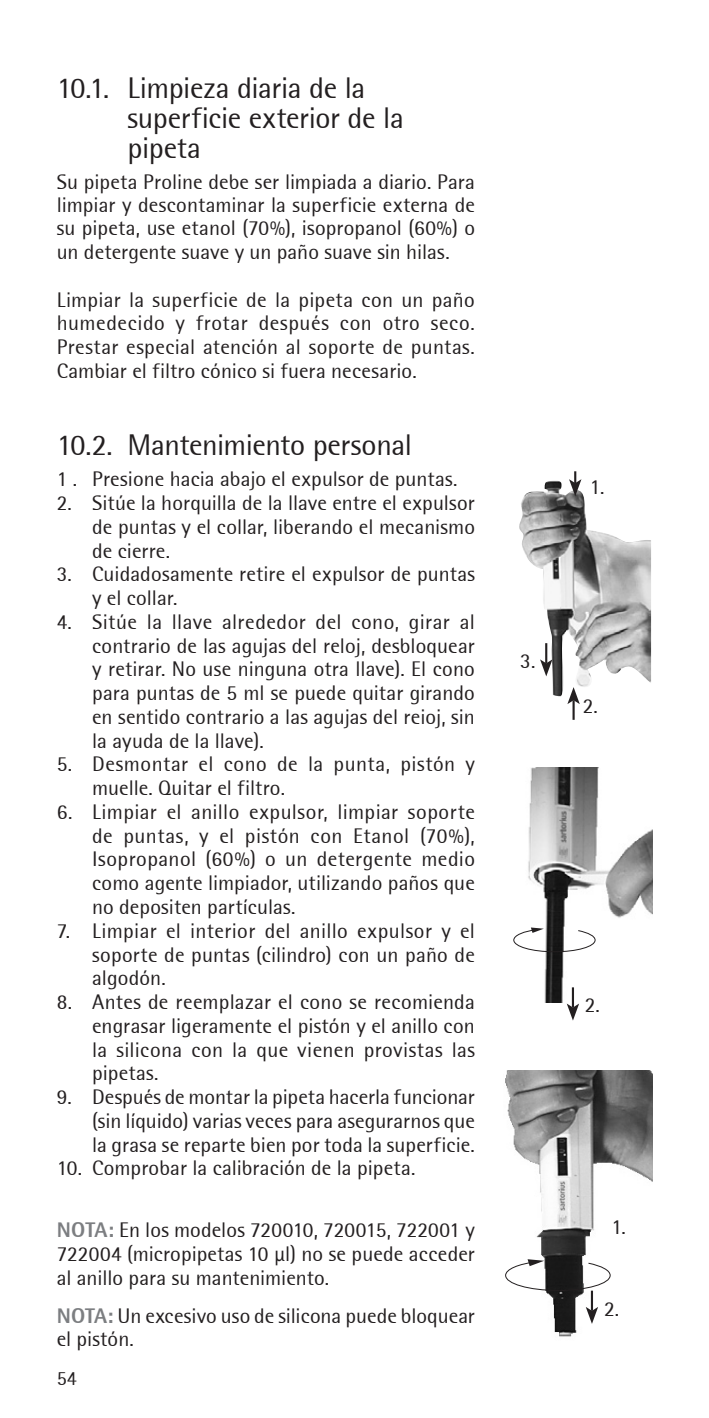
<style>
.page{position:relative;width:709px;height:1418px;background:#fff}
.page>*{position:absolute;margin:0;border:0;box-sizing:border-box;transform-origin:0 0}
.Väliotsikko{font:30px/30px "Sarto Rot San Reg";letter-spacing:-.015em;color:#231f20}
.Leipäteksti{font:21.25px/23.8px "Sarto Rot San Reg";letter-spacing:.005em;color:#231f20;text-align:justify}
.t1{font:20px "Sarto Rot San Reg";color:#231f20}
.s1{font-family:"Sarto Rot San Ext Bol";color:#7c7e81}
</style>
<div class="page">
<img style="left:519px;top:480px;width:132px;height:216px">
<svg style="left:569px;top:471px;width:12px;height:25px"></svg>
<hr style="left:545px;top:643px;width:2px;height:20px;background:#231f20">
<svg style="left:540px;top:659px;width:12px;height:17px"></svg>
<svg style="left:567px;top:687px;width:13px;height:32px"></svg>
<img style="left:528px;top:767px;width:124px;height:235px">
<hr style="left:572px;top:987px;width:2px;height:20px;background:#231f20">
<svg style="left:566px;top:1003px;width:13px;height:17px"></svg>
<svg style="left:513px;top:927px;width:83px;height:28px"></svg>
<img style="left:505px;top:1070px;width:147px;height:267px">
<svg style="left:505px;top:1259px;width:106px;height:37px"></svg>
<hr style="left:591px;top:1290px;width:2px;height:20px;background:#231f20">
<svg style="left:585px;top:1306px;width:13px;height:17px"></svg>
<p class="Väliotsikko" style="left:128px;top:73px;width:278px;text-indent:-71px">10.1. Limpieza diaria de la superficie exterior de la pipeta</p>
<p class="Leipäteksti" style="left:57px;top:170px;width:420px">Su pipeta Proline debe ser limpiada a diario. Para limpiar y descontaminar la superficie externa de su pipeta, use etanol (70%), isopropanol (60%) o un detergente suave y un paño suave sin hilas.</p>
<p class="Leipäteksti" style="left:57px;top:287px;width:420px">Limpiar la superficie de la pipeta con un paño humedecido y frotar después con otro seco.<br>Prestar especial atención al soporte de puntas.<br>Cambiar el filtro cónico si fuera necesario.</p>
<p class="Väliotsikko" style="left:57px;top:430px;width:357px">10.2. Mantenimiento personal</p>
<p class="Leipäteksti" style="left:57px;top:467px;width:402px">1 . Presione hacia abajo el expulsor de puntas.</p>
<p class="Leipäteksti" style="left:92px;top:491px;width:384px;text-indent:-35px">2. Sitúe la horquilla de la llave entre el expulsor de puntas y el collar, liberando el mecanismo de cierre.</p>
<p class="Leipäteksti" style="left:92px;top:562px;width:384px;text-indent:-35px">3. Cuidadosamente retire el expulsor de puntas y el collar.</p>
<p class="Leipäteksti" style="left:92px;top:609px;width:384px;text-indent:-35px">4. Sitúe la llave alrededor del cono, girar al contrario de las agujas del reloj, desbloquear y retirar. No use ninguna otra llave). El cono para puntas de 5 ml se puede quitar girando en sentido contrario a las agujas del reioj, sin la ayuda de la llave).</p>
<p class="Leipäteksti" style="left:92px;top:752px;width:384px;text-indent:-35px">5. Desmontar el cono de la punta, pistón y muelle. Quitar el filtro.</p>
<p class="Leipäteksti" style="left:92px;top:799px;width:384px;text-indent:-35px">6. Limpiar el anillo expulsor, limpiar soporte de puntas, y el pistón con Etanol (70%), Isopropanol (60%) o un detergente medio como agente limpiador, utilizando paños que no depositen partículas.</p>
<p class="Leipäteksti" style="left:92px;top:918px;width:384px;text-indent:-35px">7. Limpiar el interior del anillo expulsor y el soporte de puntas (cilindro) con un paño de algodón.</p>
<p class="Leipäteksti" style="left:92px;top:989px;width:384px;text-indent:-35px">8. Antes de reemplazar el cono se recomienda engrasar ligeramente el pistón y el anillo con la silicona con la que vienen provistas las pipetas.</p>
<p class="Leipäteksti" style="left:92px;top:1084px;width:384px;text-indent:-35px">9. Después de montar la pipeta hacerla funcionar (sin líquido) varias veces para asegurarnos que la grasa se reparte bien por toda la superficie.</p>
<p class="Leipäteksti" style="left:57px;top:1156px;width:360px">10. Comprobar la calibración de la pipeta.</p>
<p class="Leipäteksti" style="left:57px;top:1217px;width:420px"><span class="s1">NOTA:</span> En los modelos 720010, 720015, 722001 y 722004 (micropipetas 10 µl) no se puede acceder al anillo para su mantenimiento.</p>
<p class="Leipäteksti" style="left:57px;top:1303px;width:420px"><span class="s1">NOTA:</span> Un excesivo uso de silicona puede bloquear el pistón.</p>
<p class="t1" style="left:57px;top:1366px;width:22px">54</p>
<p class="Leipäteksti" style="left:520px;top:648px;width:17px">3.</p>
<p class="Leipäteksti" style="left:590px;top:474px;width:16px">1.</p>
<p class="Leipäteksti" style="left:583px;top:693px;width:17px">2.</p>
<p class="Leipäteksti" style="left:584px;top:992px;width:17px">2.</p>
<p class="Leipäteksti" style="left:611px;top:1215px;width:16px">1.</p>
<p class="Leipäteksti" style="left:604px;top:1296px;width:17px">2.</p>
</div>
